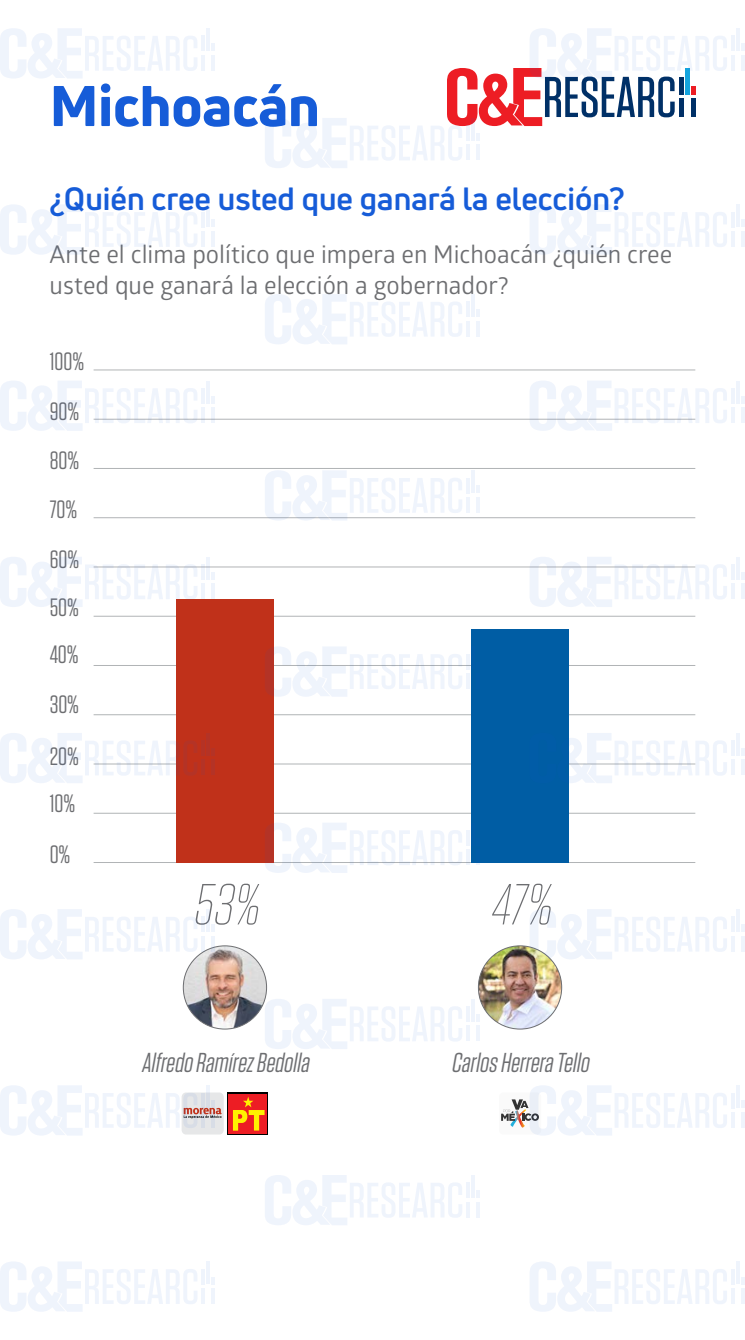
<style>
.page{position:relative;width:745px;height:1340px;background:#fff}
.page>*{position:absolute;margin:0;border:0;box-sizing:border-box;transform-origin:0 0}
.t1{font:italic 200 57.75px "Tungsten";color:#6d6e71}
.t2{font:800 56px "Uni Neue";color:#165cd8}
.t3{font:700 31.5px "Uni Neue";color:#165cd8}
.t4{font:italic 27.3px "Tungsten";color:#6d6e71}
.t5{font:25.03px/49.7px "Tungsten";color:#6d6e71}
.t6{font:24.5px/31.5px "Glober";color:#6d6e71}
</style>
<div class="page">
<hr style="left:93px;top:862px;width:601px;height:1px;background:#b1b4b6">
<hr style="left:93px;top:616px;width:601px;height:1px;background:#b1b4b6">
<hr style="left:93px;top:665px;width:601px;height:1px;background:#b1b4b6">
<hr style="left:93px;top:763px;width:601px;height:1px;background:#b1b4b6">
<hr style="left:93px;top:714px;width:601px;height:1px;background:#b1b4b6">
<hr style="left:93px;top:517px;width:601px;height:1px;background:#b1b4b6">
<hr style="left:93px;top:566px;width:601px;height:1px;background:#b1b4b6">
<hr style="left:93px;top:468px;width:601px;height:1px;background:#b1b4b6">
<hr style="left:93px;top:812px;width:601px;height:1px;background:#b1b4b6">
<div style="left:471px;top:629px;width:97px;height:234px;background:#005da4"></div>
<div style="left:176px;top:600px;width:97px;height:263px;background:#c0311a"></div>
<hr style="left:93px;top:419px;width:601px;height:1px;background:#b1b4b6">
<hr style="left:93px;top:369px;width:601px;height:1px;background:#b1b4b6">
<img style="left:478px;top:945px;width:83px;height:84px;border-radius:42px">
<div style="left:498px;top:1092px;width:42px;height:42px;background:#fafafa;border-radius:4px"></div>
<div style="left:181px;top:1092px;width:42px;height:42px;background:#e6e7e8;border-radius:4px"></div>
<svg style="left:227px;top:1092px;width:41px;height:42px"></svg>
<div style="left:228px;top:1093px;width:39px;height:40px;background:#ed1d24"></div>
<svg style="left:233px;top:1097px;width:31px;height:33px"></svg>
<img style="left:183px;top:945px;width:83px;height:84px;border-radius:42px">
<svg style="left:0;top:28px;width:197px;height:50px"></svg>
<hr style="left:206px;top:28px;width:4px;height:23px;background:#eff4fc">
<hr style="left:201px;top:36px;width:4px;height:15px;background:#eff4fc">
<svg style="left:211px;top:43px;width:4px;height:8px"></svg>
<hr style="left:201px;top:55px;width:4px;height:16px;background:#eff4fc">
<hr style="left:211px;top:55px;width:4px;height:16px;background:#eff4fc">
<svg style="left:0;top:205px;width:197px;height:50px"></svg>
<hr style="left:206px;top:204px;width:4px;height:23px;background:#eff4fc">
<hr style="left:201px;top:212px;width:4px;height:15px;background:#eff4fc">
<svg style="left:211px;top:220px;width:4px;height:7px"></svg>
<hr style="left:201px;top:231px;width:4px;height:16px;background:#eff4fc">
<hr style="left:211px;top:231px;width:4px;height:16px;background:#eff4fc">
<svg style="left:0;top:381px;width:197px;height:50px"></svg>
<hr style="left:206px;top:380px;width:4px;height:23px;background:#eff4fc">
<hr style="left:201px;top:388px;width:4px;height:15px;background:#eff4fc">
<svg style="left:211px;top:396px;width:4px;height:7px"></svg>
<svg style="left:201px;top:407px;width:4px;height:16px"></svg>
<svg style="left:211px;top:407px;width:4px;height:16px"></svg>
<svg style="left:0;top:557px;width:197px;height:50px"></svg>
<svg style="left:206px;top:557px;width:4px;height:22px"></svg>
<svg style="left:201px;top:564px;width:4px;height:15px"></svg>
<svg style="left:211px;top:572px;width:4px;height:7px"></svg>
<hr style="left:201px;top:583px;width:4px;height:16px;background:#eff4fc">
<hr style="left:211px;top:583px;width:4px;height:16px;background:#eff4fc">
<svg style="left:0;top:733px;width:197px;height:50px"></svg>
<hr style="left:206px;top:733px;width:4px;height:22px;background:#b43326">
<hr style="left:201px;top:740px;width:4px;height:15px;background:#b43326">
<svg style="left:211px;top:748px;width:4px;height:7px"></svg>
<hr style="left:201px;top:759px;width:4px;height:16px;background:#b43326">
<hr style="left:211px;top:759px;width:4px;height:16px;background:#b43326">
<svg style="left:0;top:909px;width:197px;height:50px"></svg>
<hr style="left:206px;top:909px;width:4px;height:23px;background:#eff4fc">
<hr style="left:201px;top:916px;width:4px;height:16px;background:#eff4fc">
<svg style="left:211px;top:924px;width:4px;height:8px"></svg>
<svg style="left:201px;top:936px;width:4px;height:15px"></svg>
<svg style="left:211px;top:936px;width:4px;height:15px"></svg>
<svg style="left:0;top:1085px;width:221px;height:50px"></svg>
<svg style="left:201px;top:1111px;width:4px;height:16px"></svg>
<svg style="left:211px;top:1111px;width:4px;height:16px"></svg>
<svg style="left:0;top:1262px;width:197px;height:49px"></svg>
<hr style="left:206px;top:1261px;width:4px;height:23px;background:#eff4fc">
<hr style="left:201px;top:1269px;width:4px;height:15px;background:#eff4fc">
<svg style="left:211px;top:1277px;width:4px;height:7px"></svg>
<svg style="left:201px;top:1288px;width:4px;height:15px"></svg>
<svg style="left:211px;top:1288px;width:4px;height:15px"></svg>
<svg style="left:265px;top:294px;width:197px;height:50px"></svg>
<svg style="left:471px;top:294px;width:3px;height:23px"></svg>
<svg style="left:466px;top:302px;width:3px;height:15px"></svg>
<svg style="left:476px;top:309px;width:4px;height:8px"></svg>
<svg style="left:466px;top:321px;width:3px;height:15px"></svg>
<hr style="left:476px;top:321px;width:4px;height:15px;background:#eff4fc">
<svg style="left:264px;top:470px;width:198px;height:50px"></svg>
<svg style="left:471px;top:470px;width:3px;height:23px"></svg>
<svg style="left:466px;top:478px;width:3px;height:15px"></svg>
<svg style="left:476px;top:485px;width:4px;height:8px"></svg>
<svg style="left:466px;top:497px;width:3px;height:16px"></svg>
<hr style="left:476px;top:497px;width:4px;height:16px;background:#eff4fc">
<svg style="left:265px;top:646px;width:197px;height:50px"></svg>
<svg style="left:466px;top:654px;width:3px;height:15px"></svg>
<svg style="left:466px;top:673px;width:3px;height:16px"></svg>
<svg style="left:265px;top:822px;width:197px;height:51px"></svg>
<svg style="left:466px;top:830px;width:3px;height:15px"></svg>
<svg style="left:466px;top:849px;width:3px;height:16px"></svg>
<svg style="left:264px;top:998px;width:198px;height:51px"></svg>
<svg style="left:471px;top:999px;width:3px;height:22px"></svg>
<svg style="left:466px;top:1006px;width:3px;height:15px"></svg>
<svg style="left:476px;top:1014px;width:4px;height:7px"></svg>
<svg style="left:466px;top:1025px;width:3px;height:16px"></svg>
<hr style="left:476px;top:1025px;width:4px;height:16px;background:#eff4fc">
<svg style="left:265px;top:1175px;width:197px;height:50px"></svg>
<svg style="left:471px;top:1175px;width:3px;height:22px"></svg>
<svg style="left:466px;top:1182px;width:3px;height:15px"></svg>
<svg style="left:476px;top:1190px;width:4px;height:7px"></svg>
<svg style="left:466px;top:1202px;width:3px;height:15px"></svg>
<svg style="left:476px;top:1202px;width:4px;height:15px"></svg>
<svg style="left:265px;top:28px;width:461px;height:140px"></svg>
<svg style="left:736px;top:28px;width:3px;height:23px"></svg>
<svg style="left:731px;top:36px;width:3px;height:15px"></svg>
<svg style="left:741px;top:43px;width:3px;height:8px"></svg>
<svg style="left:731px;top:55px;width:3px;height:16px"></svg>
<svg style="left:741px;top:55px;width:3px;height:16px"></svg>
<svg style="left:530px;top:205px;width:196px;height:50px"></svg>
<svg style="left:736px;top:204px;width:3px;height:23px"></svg>
<svg style="left:731px;top:212px;width:3px;height:15px"></svg>
<svg style="left:741px;top:220px;width:3px;height:7px"></svg>
<svg style="left:731px;top:231px;width:3px;height:16px"></svg>
<svg style="left:741px;top:231px;width:3px;height:16px"></svg>
<svg style="left:529px;top:381px;width:197px;height:50px"></svg>
<svg style="left:736px;top:381px;width:3px;height:22px"></svg>
<svg style="left:731px;top:388px;width:3px;height:15px"></svg>
<svg style="left:741px;top:396px;width:3px;height:7px"></svg>
<svg style="left:731px;top:407px;width:3px;height:16px"></svg>
<svg style="left:741px;top:407px;width:3px;height:16px"></svg>
<svg style="left:529px;top:557px;width:197px;height:50px"></svg>
<svg style="left:736px;top:557px;width:3px;height:22px"></svg>
<svg style="left:731px;top:564px;width:3px;height:15px"></svg>
<svg style="left:741px;top:572px;width:3px;height:7px"></svg>
<svg style="left:731px;top:583px;width:3px;height:16px"></svg>
<svg style="left:741px;top:583px;width:3px;height:16px"></svg>
<svg style="left:568px;top:733px;width:158px;height:50px"></svg>
<svg style="left:736px;top:733px;width:3px;height:22px"></svg>
<svg style="left:731px;top:740px;width:3px;height:15px"></svg>
<svg style="left:741px;top:748px;width:3px;height:7px"></svg>
<svg style="left:731px;top:759px;width:3px;height:16px"></svg>
<svg style="left:741px;top:759px;width:3px;height:16px"></svg>
<svg style="left:529px;top:909px;width:197px;height:50px"></svg>
<svg style="left:736px;top:909px;width:3px;height:23px"></svg>
<svg style="left:731px;top:916px;width:3px;height:16px"></svg>
<svg style="left:741px;top:924px;width:3px;height:8px"></svg>
<svg style="left:731px;top:936px;width:3px;height:15px"></svg>
<svg style="left:741px;top:936px;width:3px;height:15px"></svg>
<svg style="left:501px;top:1085px;width:225px;height:50px"></svg>
<svg style="left:736px;top:1085px;width:3px;height:23px"></svg>
<svg style="left:731px;top:1093px;width:3px;height:15px"></svg>
<svg style="left:741px;top:1100px;width:3px;height:8px"></svg>
<svg style="left:731px;top:1112px;width:3px;height:15px"></svg>
<svg style="left:741px;top:1112px;width:3px;height:15px"></svg>
<svg style="left:530px;top:1262px;width:196px;height:49px"></svg>
<svg style="left:736px;top:1261px;width:3px;height:23px"></svg>
<svg style="left:731px;top:1269px;width:3px;height:15px"></svg>
<svg style="left:741px;top:1277px;width:3px;height:7px"></svg>
<svg style="left:731px;top:1288px;width:3px;height:15px"></svg>
<svg style="left:741px;top:1288px;width:3px;height:15px"></svg>
<h2 class="t2" style="left:50px;top:68px;width:271px">Michoacán</h2>
<p class="t3" style="left:50px;top:179px;width:576px">¿Quién cree usted que ganará la elección?</p>
<p class="t6" style="left:50px;top:237px;width:624px">Ante el clima político que impera en Michoacán ¿quién cree usted que ganará la elección a gobernador?</p>
<p class="t5" style="left:50px;top:337px;width:36px">100%</p>
<p class="t5" style="left:50px;top:386px;width:31px">90%</p>
<p class="t5" style="left:50px;top:436px;width:31px">80%</p>
<p class="t5" style="left:50px;top:485px;width:29px">70%</p>
<p class="t5" style="left:50px;top:535px;width:31px">60%</p>
<p class="t5" style="left:50px;top:583px;width:31px">50%</p>
<p class="t5" style="left:50px;top:630px;width:31px">40%<br>30%</p>
<p class="t5" style="left:50px;top:733px;width:31px;line-height:47.1px">20%<br>10%</p>
<p class="t5" style="left:50px;top:829px;width:22px">0%</p>
<h1 class="t1" style="left:192px;top:875px;width:78px">53%</h1>
<h1 class="t1" style="left:489px;top:875px;width:73px">47%</h1>
<p class="t4" style="left:141px;top:1047px;width:174px">AlfredoRamírezBedolla</p>
<p class="t4" style="left:451px;top:1047px;width:144px">CarlosHerreraTello</p>
</div>
